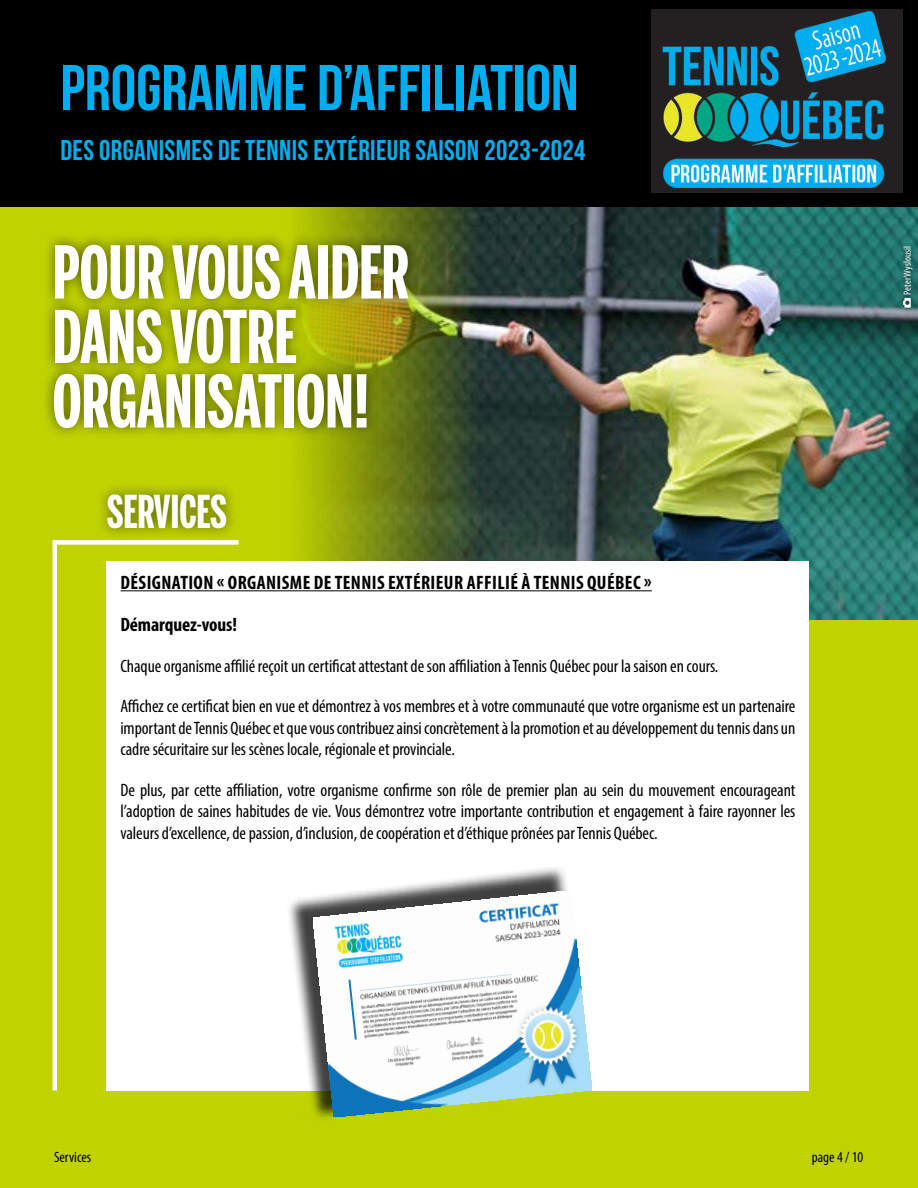
<style>
.page{position:relative;width:918px;height:1188px;background:#fff}
.page>*{position:absolute;margin:0;border:0;box-sizing:border-box;transform-origin:0 0}
.t1{font:700 72px/64.5px "Benton Sans Extra Compressed";color:#fff}
.t2{font:64.5px "Bebas Neue";color:#00aeef}
.t3{font:700 45px "Benton Sans Extra Compressed";color:#fff}
.t4{font:28.5px "Bebas Neue";letter-spacing:.015em;color:#00aeef}
.t5{font:700 condensed 19.5px/42.3px "Myriad Pro";letter-spacing:.02em;color:#000}
.t6{font:condensed 18px/21.6px "Myriad Pro";letter-spacing:-.005em;color:#000;text-align:justify}
.t7{font:condensed 15px "Myriad Pro";color:#000}
.t8{font:condensed 10.5px "Myriad Pro";color:#fff}
</style>
<div class="page">
<div style="left:0;top:0;width:918px;height:208px;background:#000"></div>
<div style="left:0;top:208px;width:918px;height:980px;background:#c0d300"></div>
<img style="left:280px;top:207px;width:638px;height:413px">
<div style="left:42px;top:232px;width:378px;height:308px;background:#000;opacity:.56"></div>
<div style="left:898px;top:242px;width:20px;height:72px;background:#000;opacity:.5"></div>
<svg style="left:903px;top:298px;width:8px;height:10px"></svg>
<div style="left:107px;top:561px;width:702px;height:529px;background:#fff"></div>
<hr style="left:121px;top:590px;width:531px;height:1px;background:#000">
<div style="left:54px;top:540px;width:185px;height:5px;background:#fff"></div>
<div style="left:52px;top:540px;width:5px;height:550px;background:#fff"></div>
<div style="left:285px;top:865px;width:306px;height:256px;background:#000;opacity:.75"></div>
<img style="left:651px;top:9px;width:251px;height:184px">
<img style="left:313px;top:891px;width:279px;height:226px">
<h2 class="t2" style="left:60px;top:52px;width:520px">PROGRAMME D’AFFILIATION</h2>
<h3 class="t4" style="left:60px;top:135px;width:527px">DES ORGANISMES DETENNIS EXTÉRIEUR SAISON 2023-2024</h3>
<h1 class="t1" style="left:53px;top:240px;width:358px">POUR VOUS AIDER<br>DANS VOTRE<br>ORGANISATION!</h1>
<h3 class="t3" style="left:107px;top:484px;width:122px">SERVICES</h3>
<p class="t5" style="left:120px;top:561px;width:533px">DÉSIGNATION « ORGANISME DE TENNIS EXTÉRIEUR AFFILIÉ À TENNIS QUÉBEC »<br>Démarquez-vous!</p>
<p class="t6" style="left:120px;top:655px;width:600px">Chaque organisme affilié reçoit un certificat attestant de son affiliation à Tennis Québec pour la saison en cours.</p>
<p class="t6" style="left:120px;top:695px;width:677px">Affichez ce certificat bien en vue et démontrez à vos membres et à votre communauté que votre organisme est un partenaire important de Tennis Québec et que vous contribuez ainsi concrètement à la promotion et au développement du tennis dans un cadre sécuritaire sur les scènes locale, régionale et provinciale.</p>
<p class="t6" style="left:120px;top:779px;width:677px">De plus, par cette affiliation, votre organisme confirme son rôle de premier plan au sein du mouvement encourageant l’adoption de saines habitudes de vie. Vous démontrez votre importante contribution et engagement à faire rayonner les valeurs d’excellence, de passion, d’inclusion, de coopération et d’éthique prônées par Tennis Québec.</p>
<p class="t8" style="left:901px;top:295px;width:50px;rotate:-90deg">Peter Wyslousil</p>
<p class="t7" style="left:54px;top:1148px;width:39px">Services</p>
<p class="t7" style="left:812px;top:1148px;width:53px">page 4 / 10</p>
</div>
